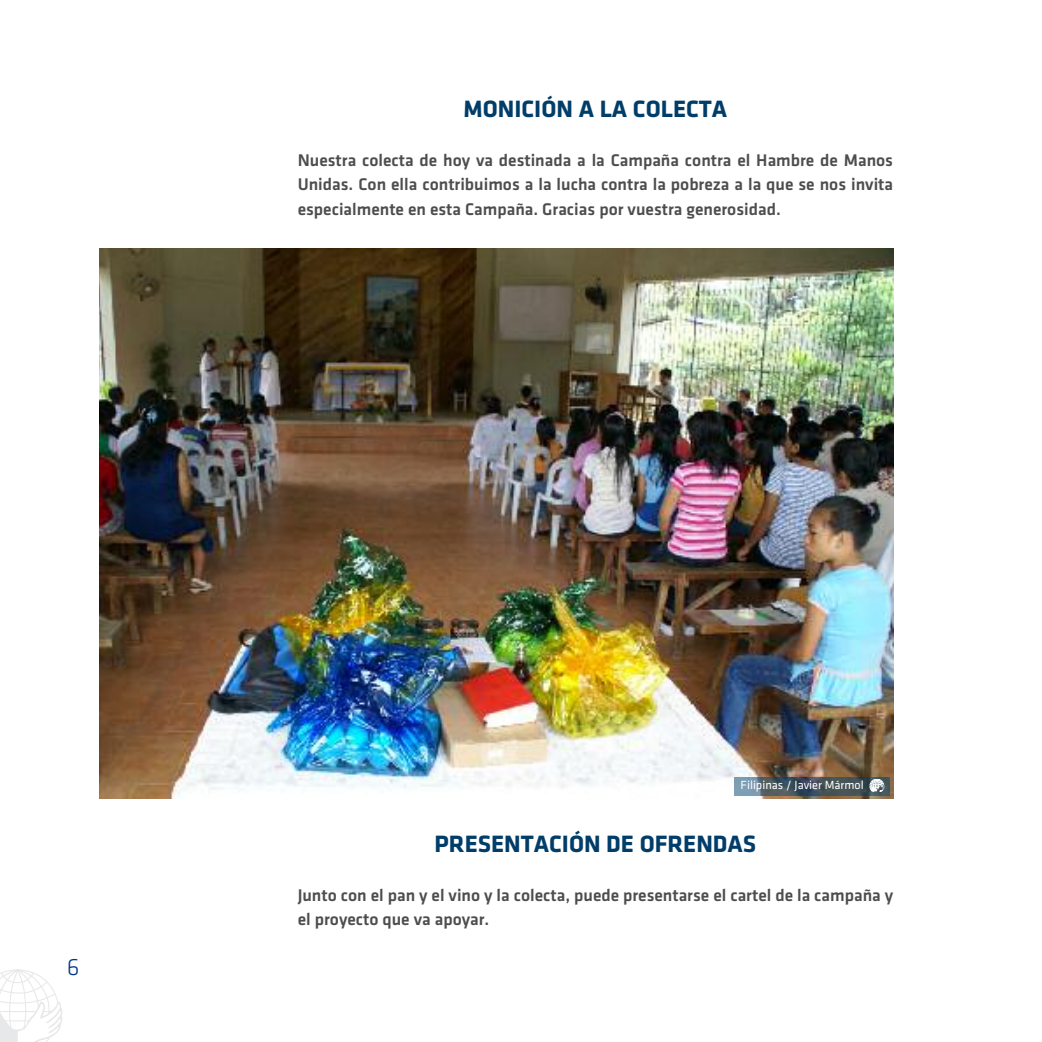
<style>
.page{position:relative;width:1042px;height:1042px;background:#fff}
.page>*{position:absolute;margin:0;border:0;box-sizing:border-box;transform-origin:0 0}
.t1{font:700 24.5px "Klavika";color:#003d69}
.t2{font:300 24.5px "Klavika";color:#00368a}
.t3{font:17.5px/24.5px "Klavika Medium OSTF";color:#4d4d4d;text-align:justify}
.t4{font:12.25px "Klavika";color:#fff}
</style>
<div class="page">
<svg style="left:0;top:969px;width:63px;height:73px"></svg>
<img style="left:99px;top:248px;width:794px;height:550px">
<img style="left:735px;top:777px;width:154px;height:18px">
<svg style="left:869px;top:779px;width:15px;height:12px"></svg>
<h1 class="t1" style="left:463px;top:100px;width:265px">MONICIÓN A LA COLECTA</h1>
<p class="t3" style="left:298px;top:149px;width:597px">Nuestra colecta de hoy va destinada a la Campaña contra el Hambre de Manos Unidas. Con ella contribuimos a la lucha contra la pobreza a la que se nos invita especialmente en esta Campaña. Gracias por vuestra generosidad.</p>
<h1 class="t2" style="left:67px;top:958px;width:14px">6</h1>
<p class="t4" style="left:740px;top:781px;width:125px">Filipinas / Javier Mármol</p>
<h1 class="t1" style="left:434px;top:835px;width:323px">PRESENTACIÓN DE OFRENDAS</h1>
<p class="t3" style="left:298px;top:884px;width:597px">Junto con el pan y el vino y la colecta, puede presentarse el cartel de la campaña y el proyecto que va apoyar.</p>
</div>
